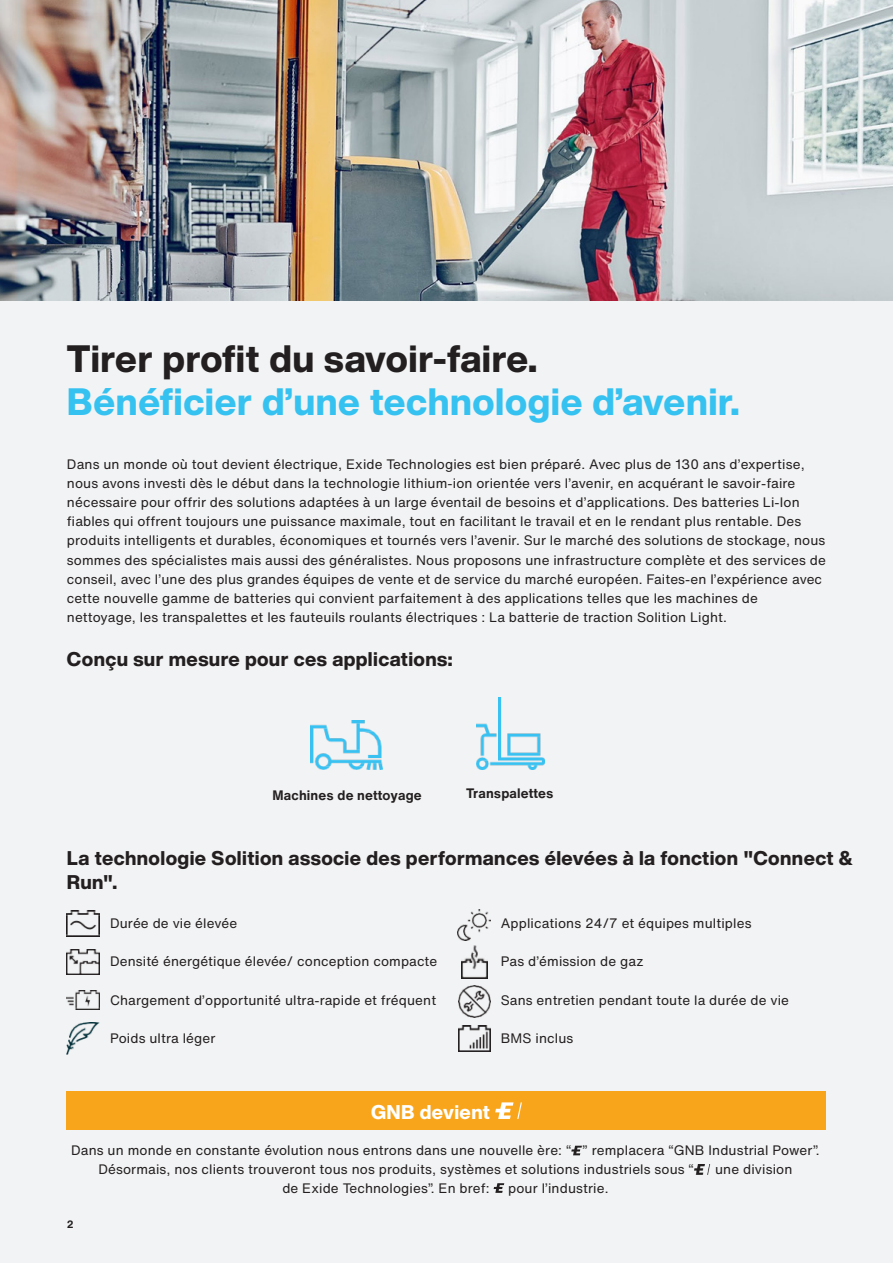
<style>
.page{position:relative;width:893px;height:1263px;background:#f2f3f4}
.page>*{position:absolute;margin:0;border:0;box-sizing:border-box;transform-origin:0 0}
.t1{font:800 37.5px/43.5px "Helvetica Now Display";letter-spacing:.015em;color:#36c2f1}
.Headline_13{font:800 19.5px/24px "Helvetica Now Display";letter-spacing:.02em;color:#231f20}
.Headline_13-2{font:800 19.5px "Helvetica Now Display";letter-spacing:.02em;color:#fff}
.Copy_9{font:13.5px/19.2px "Helvetica Now Text";letter-spacing:.01em;color:#231f20}
.Copy_9-2{font:700 13.5px "Helvetica Now Text";letter-spacing:.01em;color:#231f20}
.t2{font:700 10.5px "Helvetica Now Text";color:#231f20}
.s1{color:#231f20}
</style>
<div class="page">
<img style="left:67px;top:910px;width:32px;height:27px">
<img style="left:67px;top:949px;width:32px;height:25px">
<img style="left:67px;top:991px;width:32px;height:19px">
<img style="left:67px;top:1022px;width:32px;height:33px">
<img style="left:458px;top:910px;width:32px;height:30px">
<img style="left:461px;top:946px;width:26px;height:32px">
<img style="left:458px;top:985px;width:33px;height:32px">
<img style="left:458px;top:1026px;width:33px;height:25px">
<img style="left:311px;top:720px;width:72px;height:50px">
<img style="left:477px;top:697px;width:68px;height:72px">
<img style="left:0;top:0;width:893px;height:301px">
<div style="left:67px;top:1092px;width:759px;height:38px;background:#f9a51b"></div>
<svg style="left:495px;top:1102px;width:27px;height:17px"></svg>
<svg style="left:571px;top:1146px;width:11px;height:9px"></svg>
<img style="left:694px;top:1165px;width:16px;height:9px">
<svg style="left:494px;top:1183px;width:10px;height:10px"></svg>
<p class="t1" style="left:67px;top:337px;width:674px"><span class="s1">Tirer profit du savoir-faire.<br></span>Bénéficier d’une technologie d’avenir.</p>
<p class="Copy_9" style="left:67px;top:454px;width:760px">Dans un monde où tout devient électrique, Exide Technologies est bien préparé. Avec plus de 130 ans d’expertise, nous avons investi dès le début dans la technologie lithium-ion orientée vers l’avenir, en acquérant le savoir-faire nécessaire pour offrir des solutions adaptées à un large éventail de besoins et d’applications. Des batteries Li-Ion fiables qui offrent toujours une puissance maximale, tout en facilitant le travail et en le rendant plus rentable. Des produits intelligents et durables, économiques et tournés vers l’avenir. Sur le marché des solutions de stockage, nous sommes des spécialistes mais aussi des généralistes. Nous proposons une infrastructure complète et des services de conseil, avec l’une des plus grandes équipes de vente et de service du marché européen. Faites-en l’expérience avec cette nouvelle gamme de batteries qui convient parfaitement à des applications telles que les machines de nettoyage, les transpalettes et les fauteuils roulants électriques : La batterie de traction Solition Light.</p>
<p class="Headline_13" style="left:67px;top:647px;width:387px">Conçu sur mesure pour ces applications:</p>
<p class="Copy_9-2" style="left:272px;top:785px;width:151px">Machines de nettoyage</p>
<p class="Copy_9-2" style="left:466px;top:783px;width:89px">Transpalettes</p>
<p class="Headline_13" style="left:67px;top:846px;width:787px">La technologie Solition associe des performances élevées à la fonction "Connect &amp;<br>Run".</p>
<p class="Copy_9" style="left:110px;top:913px;width:129px">Durée de vie élevée</p>
<p class="Copy_9" style="left:110px;top:952px;width:329px">Densité énergétique élevée/ conception compacte</p>
<p class="Copy_9" style="left:110px;top:990px;width:328px">Chargement d’opportunité ultra-rapide et fréquent</p>
<p class="Copy_9" style="left:110px;top:1028px;width:107px">Poids ultra léger</p>
<p class="Copy_9" style="left:501px;top:913px;width:252px">Applications 24/7 et équipes multiples</p>
<p class="Copy_9" style="left:501px;top:952px;width:144px">Pas d’émission de gaz</p>
<p class="Copy_9" style="left:501px;top:990px;width:290px">Sans entretien pendant toute la durée de vie</p>
<p class="Copy_9" style="left:501px;top:1028px;width:74px">BMS inclus</p>
<p class="Headline_13-2" style="left:371px;top:1098px;width:120px">GNB devient</p>
<p class="Copy_9" style="left:98px;top:1141px;width:723px;line-height:18.8px;text-indent:-27px">Dans un monde en constante évolution nous entrons dans une nouvelle ère: “ ” remplacera “GNB Industrial Power”.<br>Désormais, nos clients trouveront tous nos produits, systèmes et solutions industriels sous “</p>
<p class="Copy_9" style="left:715px;top:1159px;width:79px">une division</p>
<p class="t2" style="left:67px;top:1216px;width:8px">2</p>
<p class="Copy_9" style="left:282px;top:1178px;width:209px">de Exide Technologies”. En bref:</p>
<p class="Copy_9" style="left:508px;top:1178px;width:102px">pour l’industrie.</p>
</div>
